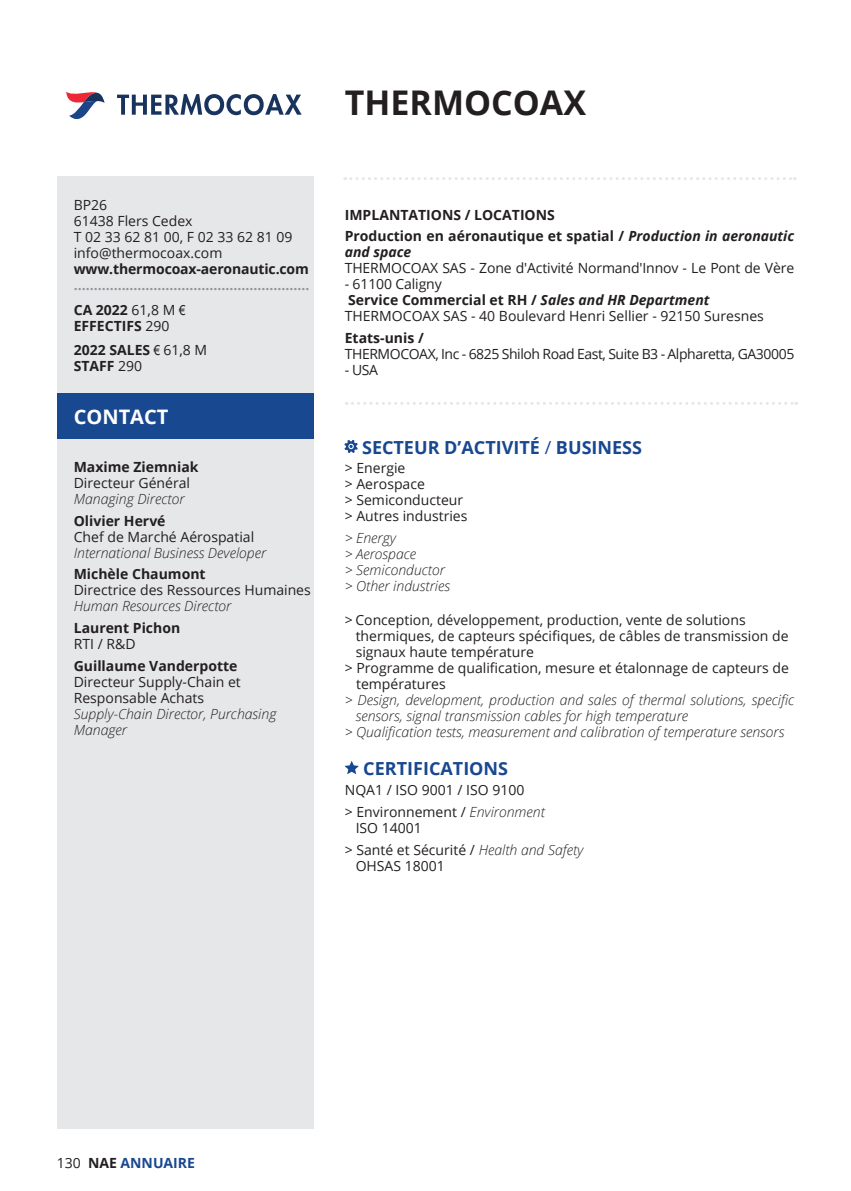
<style>
.page{position:relative;width:851px;height:1191px;background:#fff}
.page>*{position:absolute;margin:0;border:0;box-sizing:border-box;transform-origin:0 0}
.t1{font:700 34px "Open Sans";color:#231f20}
.t2{font:700 20px "Open Sans";color:#fff}
.t3{font:700 18px "Open Sans";color:#18488f}
.t4{font:14px/16px "Open Sans";color:#231f20}
.t5{font:italic 300 14px/16px "Open Sans";color:#231f20}
.t6{font:700 14px/24px "Open Sans";color:#231f20}
.t7{font:700 14px/24.6px "Open Sans";color:#939598}
.t8{font:14px "Open Sans";letter-spacing:-.03em;color:#231f20}
.t9{font:700 14px "Open Sans";color:#18488f}
.t10{font:italic 700 14px "Open Sans";color:#231f20}
.s1{color:#231f20}
.s2{font-weight:400;color:#231f20}
.s3{font-family:"Arial Narrow";font-weight:400;color:#231f20}
.s4{font-weight:400}
.s5{font-family:"Arial Narrow";font-weight:400}
.s6{font-style:italic}
.s7{font-weight:700}
.s8{font-weight:700;font-style:italic}
.s9{font-weight:300;font-style:italic}
</style>
<div class="page">
<div style="left:57px;top:177px;width:256px;height:951px;background:#e6e7e9"></div>
<svg style="left:345px;top:177px;width:450px;height:3px"></svg>
<svg style="left:345px;top:440px;width:12px;height:13px"></svg>
<svg style="left:345px;top:761px;width:13px;height:13px"></svg>
<div style="left:57px;top:393px;width:256px;height:45px;background:#18488f"></div>
<svg style="left:117px;top:94px;width:184px;height:21px"></svg>
<svg style="left:66px;top:91px;width:39px;height:29px"></svg>
<svg style="left:346px;top:402px;width:450px;height:3px"></svg>
<p class="t4" style="left:74px;top:196px;width:220px">BP26<br>61438 Flers Cedex<br>T 02 33 62 81 00, F 02 33 62 81 09 info@thermocoax.com</p>
<p class="t6" style="left:74px;top:257px;width:237px">www.thermocoax-aeronautic.com</p>
<p class="t7" style="left:74px;top:272px;width:237px">...........................................................<br><span class="s1">CA 2022</span> <span class="s2">61,8 M</span> <span class="s3">€</span></p>
<p class="t6" style="left:74px;top:313px;width:135px">EFFECTIFS <span class="s4">290<br></span>2022 SALES <span class="s5">€</span> <span class="s4">61,8 M</span></p>
<p class="t6" style="left:74px;top:353px;width:70px">STAFF <span class="s4">290</span></p>
<h2 class="t2" style="left:74px;top:402px;width:96px">CONTACT</h2>
<p class="t6" style="left:74px;top:454px;width:126px">Maxime Ziemniak</p>
<p class="t4" style="left:74px;top:474px;width:118px">Directeur Général</p>
<p class="t5" style="left:74px;top:490px;width:112px">Managing Director</p>
<p class="t6" style="left:74px;top:508px;width:93px">Olivier Hervé</p>
<p class="t4" style="left:74px;top:528px;width:182px">Chef de Marché Aérospatial</p>
<p class="t5" style="left:74px;top:544px;width:194px">International Business Developer</p>
<p class="t6" style="left:74px;top:562px;width:133px">Michèle Chaumont</p>
<p class="t4" style="left:74px;top:582px;width:238px">Directrice des Ressources Humaines</p>
<p class="t5" style="left:74px;top:597px;width:159px">Human Resources Director</p>
<p class="t6" style="left:74px;top:615px;width:108px">Laurent Pichon</p>
<p class="t4" style="left:74px;top:635px;width:63px">RTI / R&amp;D</p>
<p class="t6" style="left:74px;top:653px;width:165px">Guillaume Vanderpotte</p>
<p class="t4" style="left:74px;top:673px;width:169px">Directeur Supply-Chain et<br>Responsable Achats</p>
<p class="t5" style="left:74px;top:705px;width:204px">Supply-Chain Director, Purchasing<br>Manager</p>
<h1 class="t1" style="left:345px;top:79px;width:243px">THERMOCOAX</h1>
<p class="t6" style="left:345px;top:203px;width:451px;line-height:21.6px">IMPLANTATIONS / LOCATIONS<br>Production en aéronautique et spatial / <span class="s6">Production in aeronautic</span></p>
<p class="t10" style="left:345px;top:242px;width:68px">and space</p>
<p class="t4" style="left:345px;top:260px;width:451px">THERMOCOAX SAS - Zone d'Activité Normand'Innov - Le Pont de Vère</p>
<p class="t4" style="left:345px;top:276px;width:420px">- 61100 Caligny<br><span class="s7">Service Commercial et RH /</span> <span class="s8">Sales and HR Department<br></span>THERMOCOAX SAS - 40 Boulevard Henri Sellier - 92150 Suresnes</p>
<p class="t6" style="left:345px;top:326px;width:80px">Etats-unis /</p>
<p class="t8" style="left:345px;top:344px;width:451px">THERMOCOAX, Inc - 6825 Shiloh Road East, Suite B3 - Alpharetta, GA30005</p>
<p class="t4" style="left:345px;top:362px;width:35px">- USA</p>
<p class="t3" style="left:362px;top:434px;width:281px">SECTEUR D’ACTIVITÉ <span class="s4">/</span> BUSINESS</p>
<p class="t4" style="left:345px;top:459px;width:124px">&gt; Energie<br>&gt; Aerospace<br>&gt; Semiconducteur &gt; Autres industries</p>
<p class="t5" style="left:345px;top:529px;width:107px">&gt; Energy<br>&gt; Aerospace<br>&gt; Semiconductor &gt; Other industries</p>
<p class="t4" style="left:345px;top:612px;width:402px">&gt; Conception, développement, production, vente de solutions</p>
<p class="t4" style="left:355px;top:628px;width:434px">thermiques, de capteurs spécifiques, de câbles de transmission de</p>
<p class="t4" style="left:355px;top:644px;width:180px">signaux haute température</p>
<p class="t4" style="left:345px;top:660px;width:445px">&gt; Programme de qualification, mesure et étalonnage de capteurs de</p>
<p class="t4" style="left:356px;top:676px;width:91px">températures</p>
<p class="t5" style="left:345px;top:692px;width:451px">&gt; Design, development, production and sales of thermal solutions, specific</p>
<p class="t5" style="left:355px;top:708px;width:334px">sensors, signal transmission cables for high temperature</p>
<p class="t5" style="left:345px;top:724px;width:441px">&gt; Qualification tests, measurement and calibration of temperature sensors</p>
<p class="t3" style="left:363px;top:756px;width:146px">CERTIFICATIONS</p>
<p class="t4" style="left:345px;top:779px;width:202px;line-height:21.6px">NQA1 / ISO 9001 / ISO 9100<br>&gt; Environnement / <span class="s9">Environment</span></p>
<p class="t4" style="left:345px;top:816px;width:240px;line-height:21.6px;text-indent:11px">ISO 14001<br>&gt; Santé et Sécurité / <span class="s9">Health and Safety</span></p>
<p class="t4" style="left:355px;top:857px;width:91px">OHSAS 18001</p>
<p class="t9" style="left:57px;top:1152px;width:140px"><span class="s2">130</span> <span class="s1">NAE</span> ANNUAIRE</p>
</div>
